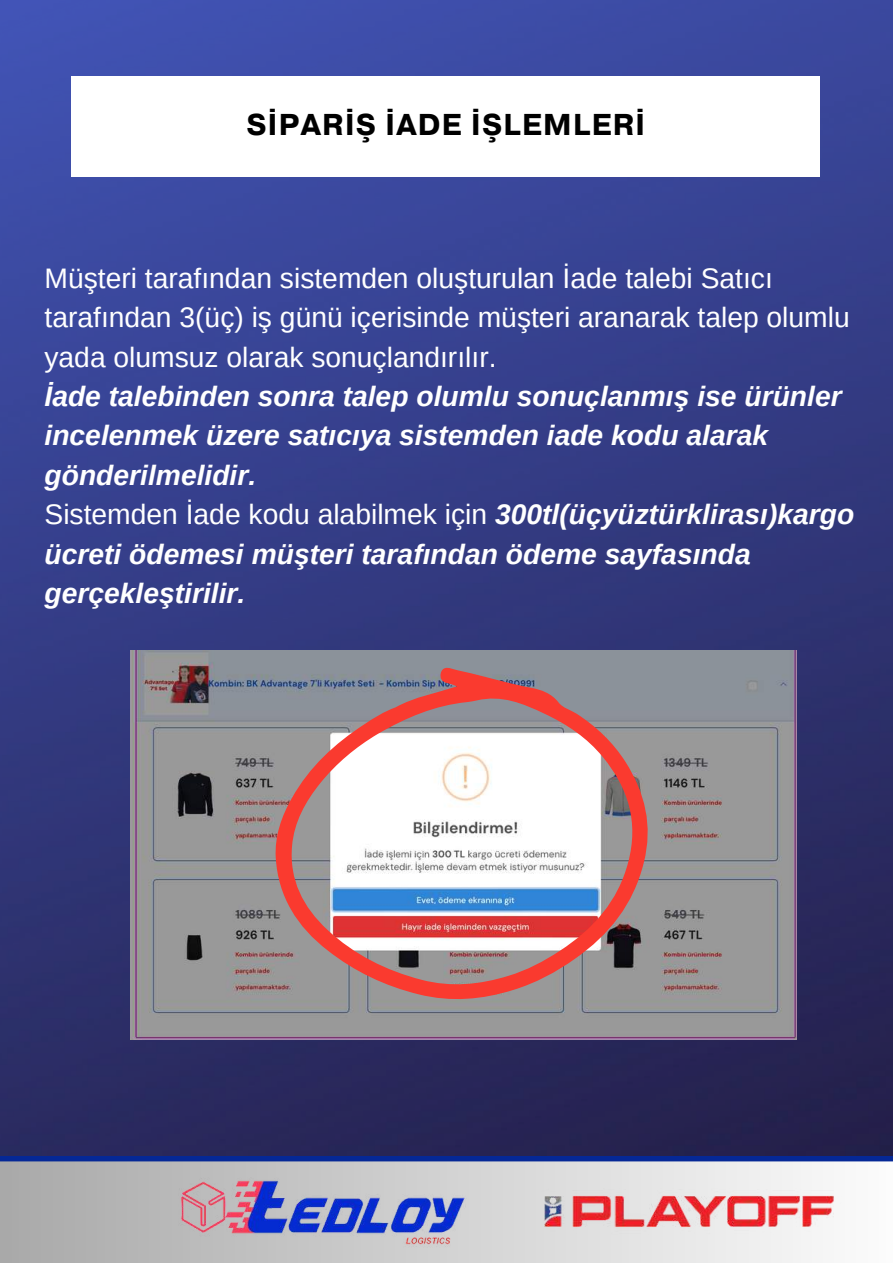
<style>
.page{position:relative;width:893px;height:1264px;background:#fff}
.page>*{position:absolute;margin:0;border:0;box-sizing:border-box;transform-origin:0 0}
.t1{font:700 30px "Pragmatica";letter-spacing:.04em;color:#000}
.t2{font:italic 700 28.2px/39.3px "Arimo";color:#fff}
.t3{font:28.2px/39.3px "Arimo";color:#fff}
.s1{font-weight:400;font-style:normal}
</style>
<div class="page">
<img style="left:0;top:0;width:892px;height:1156px">
<div style="left:72px;top:77px;width:747px;height:100px;background:#fff"></div>
<img style="left:130px;top:650px;width:666px;height:389px">
<svg style="left:274px;top:667px;width:379px;height:335px"></svg>
<svg style="left:0;top:1156px;width:892px;height:106px"></svg>
<img style="left:162px;top:1156px;width:341px;height:106px">
<img style="left:503px;top:1165px;width:351px;height:89px">
<p class="t1" style="left:246px;top:105px;width:400px">SİPARİŞ İADE İŞLEMLERİ</p>
<p class="t3" style="left:44px;top:258px;width:806px">Müşteri tarafından sistemden oluşturulan İade talebi Satıcı tarafından 3(üç) iş günü içerisinde müşteri aranarak talep olumlu yada olumsuz olarak sonuçlandırılır.</p>
<p class="t2" style="left:44px;top:376px;width:811px">İade talebinden sonra talep olumlu sonuçlanmış ise ürünler incelenmek üzere satıcıya sistemden iade kodu alarak gönderilmelidir.<br><span class="s1">Sistemden İade kodu alabilmek için</span> 300tl(üçyüztürklirası)kargo ücreti ödemesi müşteri tarafından ödeme sayfasında gerçekleştirilir.</p>
</div>
